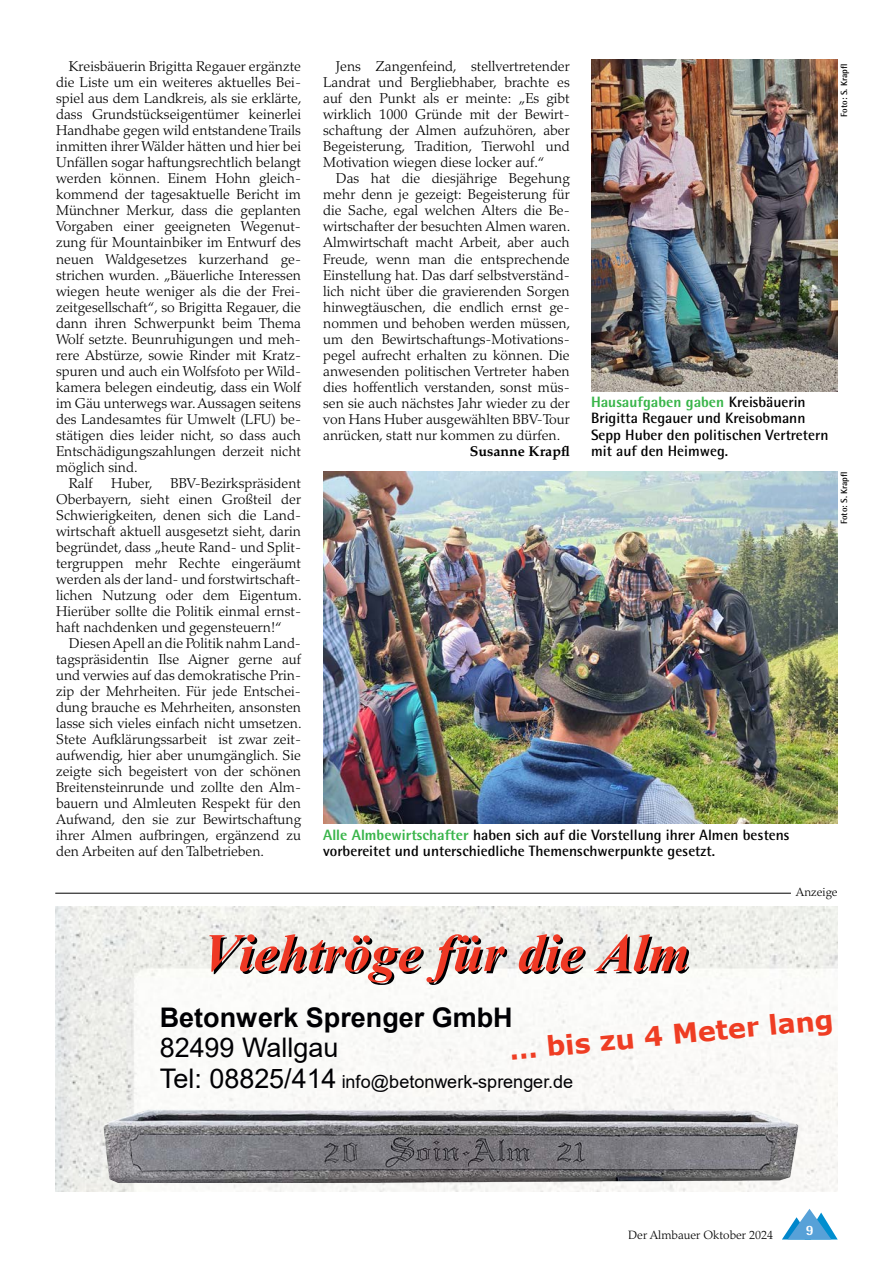
<style>
.page{position:relative;width:893px;height:1263px;background:#fff}
.page>*{position:absolute;margin:0;border:0;box-sizing:border-box;transform-origin:0 0}
.t1{font:italic 700 54px "Times New Roman";color:#000003}
.t2{font:700 27px "Arial";color:#000003}
.t3{font:700 27px "Verdana";color:#ef3d23}
.t4{font:27px "Arial";color:#000003}
.t5{font:18px "Arial";color:#000003}
.t6{font:700 15px/16px "Rotis Semi Sans Std";color:#000}
.t7{font:300 14.25px/16px "Palatino LT Std";color:#000;text-align:justify}
.t8{font:700 14.25px "Palatino LT Std";color:#000}
.t9{font:800 14.25px "Rotis Semi Sans Std";color:#fff}
.t10{font:300 12px "Palatino LT Std";color:#000}
.t11{font:700 9px "Rotis Semi Sans Std";color:#000}
.s1{font-weight:800;color:#39b54a}
.s2{font-size:27px}
</style>
<div class="page">
<svg style="left:782px;top:1209px;width:56px;height:30px"></svg>
<img style="left:55px;top:907px;width:782px;height:284px">
<img style="left:87px;top:908px;width:750px;height:274px">
<hr style="left:55px;top:893px;width:736px;height:1px;background:#000">
<img style="left:323px;top:471px;width:515px;height:352px">
<img style="left:591px;top:60px;width:247px;height:331px">
<p class="t7" style="left:69px;top:59px;width:234px">Kreisbäuerin Brigitta Regauer ergänzte</p>
<p class="t7" style="left:56px;top:75px;width:246px">die Liste um ein weiteres aktuelles Bei-</p>
<p class="t7" style="left:56px;top:91px;width:247px">spiel aus dem Landkreis, als sie erklärte,</p>
<p class="t7" style="left:56px;top:107px;width:246px">dass Grundstückseigentümer keinerlei</p>
<p class="t7" style="left:56px;top:123px;width:246px">Handhabe gegen wild entstandene Trails</p>
<p class="t7" style="left:56px;top:139px;width:246px">inmitten ihrer Wälder hätten und hier bei</p>
<p class="t7" style="left:56px;top:155px;width:246px">Unfällen sogar haftungsrechtlich belangt</p>
<p class="t7" style="left:56px;top:171px;width:246px">werden können. Einem Hohn gleich-</p>
<p class="t7" style="left:56px;top:187px;width:246px">kommend der tagesaktuelle Bericht im</p>
<p class="t7" style="left:56px;top:203px;width:246px">Münchner Merkur, dass die geplanten</p>
<p class="t7" style="left:56px;top:219px;width:246px">Vorgaben einer geeigneten Wegenut-</p>
<p class="t7" style="left:56px;top:235px;width:246px">zung für Mountainbiker im Entwurf des</p>
<p class="t7" style="left:56px;top:251px;width:246px">neuen Waldgesetzes kurzerhand ge-</p>
<p class="t7" style="left:56px;top:267px;width:246px">strichen wurden. „Bäuerliche Interessen</p>
<p class="t7" style="left:56px;top:283px;width:246px">wiegen heute weniger als die der Frei-</p>
<p class="t7" style="left:56px;top:299px;width:246px">zeitgesellschaft“, so Brigitta Regauer, die</p>
<p class="t7" style="left:56px;top:315px;width:246px">dann ihren Schwerpunkt beim Thema</p>
<p class="t7" style="left:56px;top:331px;width:246px">Wolf setzte. Beunruhigungen und meh-</p>
<p class="t7" style="left:56px;top:347px;width:246px">rere Abstürze, sowie Rinder mit Kratz-</p>
<p class="t7" style="left:56px;top:363px;width:246px">spuren und auch ein Wolfsfoto per Wild-</p>
<p class="t7" style="left:56px;top:379px;width:246px">kamera belegen eindeutig, dass ein Wolf</p>
<p class="t7" style="left:56px;top:395px;width:246px">im Gäu unterwegs war. Aussagen seitens</p>
<p class="t7" style="left:56px;top:411px;width:246px">des Landesamtes für Umwelt (LFU) be-</p>
<p class="t7" style="left:56px;top:427px;width:246px">stätigen dies leider nicht, so dass auch</p>
<p class="t7" style="left:56px;top:443px;width:246px">Entschädigungszahlungen derzeit nicht</p>
<p class="t7" style="left:56px;top:459px;width:83px">möglich sind.</p>
<p class="t7" style="left:69px;top:475px;width:25px">Ralf</p>
<p class="t7" style="left:111px;top:475px;width:43px">Huber,</p>
<p class="t7" style="left:56px;top:475px;width:247px;text-indent:114px">BBV-Bezirkspräsident Oberbayern, sieht einen Großteil der Schwierigkeiten, denen sich die Land&shy;wirtschaft aktuell ausgesetzt sieht, darin begründet, dass „heute Rand- und Split&shy;tergruppen mehr Rechte eingeräumt werden als der land- und forstwirtschaft&shy;lichen Nutzung oder dem Eigentum.<br>Hierüber sollte die Politik einmal ernst&shy;haft nachdenken und gegensteuern!“</p>
<p class="t7" style="left:56px;top:635px;width:247px;text-indent:13px">Diesen Apell an die Politik nahm Land&shy;tagspräsidentin Ilse Aigner gerne auf und verwies auf das demokratische Prin&shy;zip der Mehrheiten. Für jede Entschei&shy;dung brauche es Mehrheiten, ansonsten lasse sich vieles einfach nicht umsetzen.<br>Stete Aufklärungssarbeit ist zwar zeit&shy;aufwendig, hier aber unumgänglich. Sie zeigte sich begeistert von der schönen Breitensteinrunde und zollte den Alm&shy;bauern und Almleuten Respekt für den Aufwand, den sie zur Bewirtschaftung ihrer Almen aufbringen, ergänzend zu den Arbeiten auf den Talbetrieben.</p>
<p class="t7" style="left:323px;top:59px;width:248px;text-indent:13px">Jens Zangenfeind, stellvertretender Landrat und Bergliebhaber, brachte es auf den Punkt als er meinte: „Es gibt wirklich 1000 Gründe mit der Bewirt&shy;schaftung der Almen aufzuhören, aber Begeisterung, Tradition, Tierwohl und Motivation wiegen diese locker auf.“</p>
<p class="t7" style="left:323px;top:171px;width:249px;text-indent:13px">Das hat die diesjährige Begehung mehr denn je gezeigt: Begeisterung für die Sache, egal welchen Alters die Be&shy;wirtschafter der besuchten Almen waren.<br>Almwirtschaft macht Arbeit, aber auch Freude, wenn man die entsprechende Einstellung hat. Das darf selbstverständ&shy;lich nicht über die gravierenden Sorgen hinwegtäuschen, die endlich ernst ge&shy;nommen und behoben werden müssen, um den Bewirtschaftungs-Motivations&shy;pegel aufrecht erhalten zu können. Die anwesenden politischen Vertreter haben dies hoffentlich verstanden, sonst müs&shy;sen sie auch nächstes Jahr wieder zu der von Hans Huber ausgewählten BBV-Tour anrücken, statt nur kommen zu dürfen.</p>
<p class="t8" style="left:470px;top:442px;width:102px">Susanne Krapfl</p>
<p class="t11" style="left:839px;top:117px;width:54px;rotate:-90deg">Foto: S. Krapfl</p>
<p class="t6" style="left:591px;top:394px;width:239px"><span class="s1">Hausaufgaben gaben</span> Kreisbäuerin<br>Brigitta Regauer und Kreisobmann<br>Sepp Huber den politischen Vertretern mit auf den Heimweg.</p>
<p class="t11" style="left:839px;top:524px;width:54px;rotate:-90deg">Foto: S. Krapfl</p>
<p class="t6" style="left:323px;top:826px;width:468px"><span class="s1">Alle Almbewirtschafter</span> haben sich auf die Vorstellung ihrer Almen bestens vorbereitet und unterschiedliche Themenschwerpunkte gesetzt.</p>
<p class="t10" style="left:796px;top:885px;width:43px">Anzeige</p>
<h1 class="t1" style="left:205px;top:937px;width:488px">Viehtröge für die Alm</h1>
<h2 class="t2" style="left:160px;top:1007px;width:354px">Betonwerk Sprenger GmbH</h2>
<h2 class="t3" style="left:508px;top:1038px;width:327px;rotate:-5deg">… bis zu 4 Meter lang</h2>
<h2 class="t4" style="left:160px;top:1038px;width:180px">82499 Wallgau</h2>
<p class="t5" style="left:160px;top:1075px;width:415px"><span class="s2">Tel: 08825/414</span> info@betonwerk-sprenger.de</p>
<p class="t10" style="left:628px;top:1228px;width:146px">Der Almbauer Oktober 2024</p>
<p class="t9" style="left:806px;top:1221px;width:9px">9</p>
</div>
